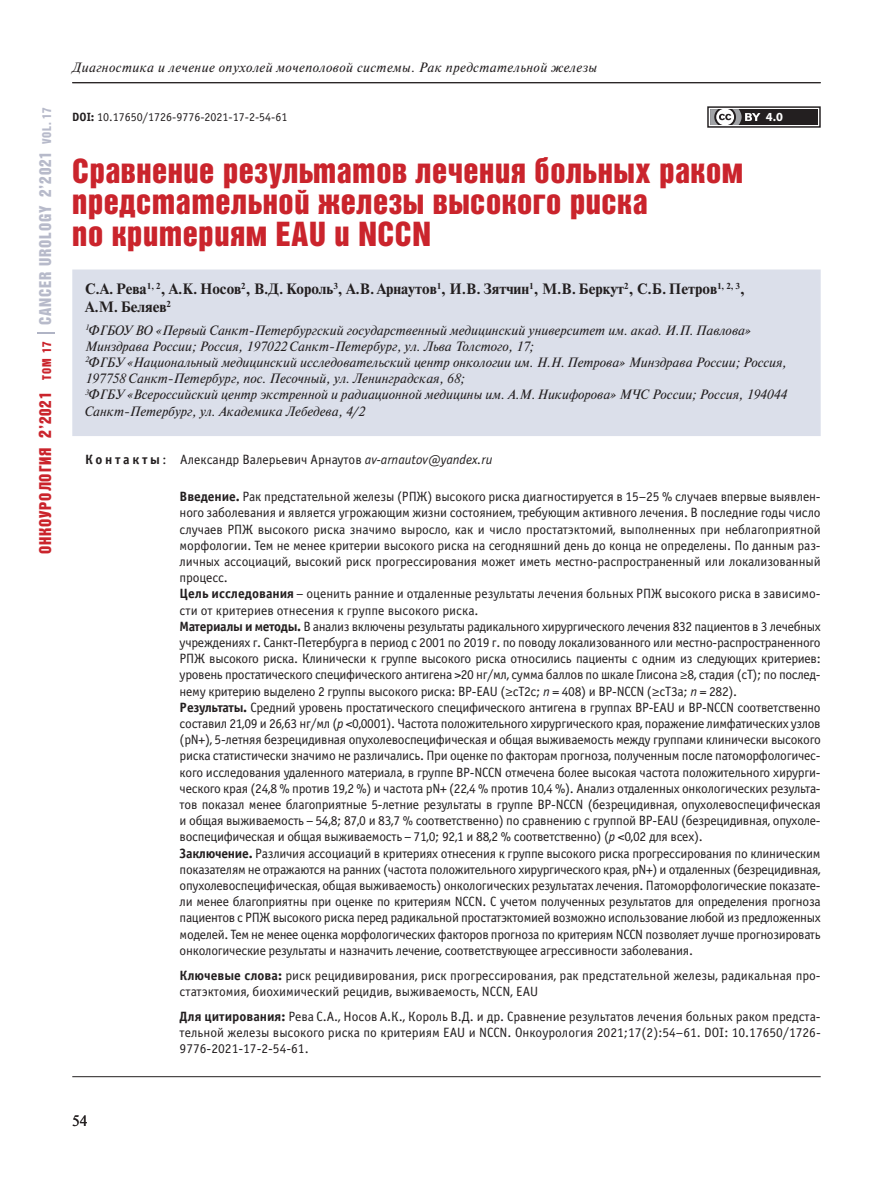
<style>
.page{position:relative;width:893px;height:1191px;background:#fff}
.page>*{position:absolute;margin:0;border:0;box-sizing:border-box;transform-origin:0 0}
.t1{font:33.75px/31.7px "Bastion Kontrast Alt C";letter-spacing:.015em;color:#ca242c}
.t2{font:16.5px "Bastion Kontrast Alt C";letter-spacing:.05em;color:#b7baca}
.t3{font:700 15px/18px "Newton C";color:#231f20}
.t4{font:15px "Newton C";color:#231f20}
.t5{font:13.5px/16.2px "Officina Sans C";letter-spacing:-.02em;color:#231f20}
.t6{font:italic 13.5px/16.2px "Newton C";color:#231f20}
.t7{font:13.5px/16.2px "Officina Sans C";color:#231f20}
.t8{font:italic 13.5px "Newton C";letter-spacing:.03em;color:#231f20}
.t9{font:700 12.45px "Myriad Pro";color:#fff}
.t10{font:12px "Officina Sans C";color:#231f20}
.s1{color:#ca242c}
.s2{font-size:17.1px;color:#ca242c}
.s3{font-size:12.3px;color:#ca242c}
.s4{font-size:12.3px}
.s5{font-weight:700}
.s6{font-style:italic}
.s7{font-family:"Myriad Pro"}
</style>
<div class="page">
<svg style="left:38px;top:332px;width:17px;height:1px"></svg>
<hr style="left:72px;top:82px;width:749px;height:1px;background:#231f20">
<div style="left:72px;top:269px;width:749px;height:167px;background:#dbdfea"></div>
<hr style="left:72px;top:1076px;width:749px;height:1px;background:#231f20">
<div style="left:707px;top:106px;width:114px;height:22px;border:1px solid #231f20"></div>
<div style="left:710px;top:109px;width:108px;height:16px;background:#231f20"></div>
<svg style="left:710px;top:109px;width:50px;height:16px"></svg>
<p class="t2" style="left:37px;top:554px;width:448px;rotate:-90deg"><span class="s1">ОНКОУРОЛОГИЯ</span> <span class="s2">2</span><span class="s1">’2021</span> <span class="s3">ТОМ 17</span> CANCER UROLOGY 2’2021 <span class="s4">VOL. 17</span></p>
<p class="t8" style="left:72px;top:60px;width:526px">Диагностика и лечение опухолей мочеполовой системы. Рак предстательной железы</p>
<p class="t10" style="left:72px;top:111px;width:217px"><span class="s5">DOI:</span> 10.17650/1726-9776-2021-17-2-54-61</p>
<p class="t9" style="left:766px;top:109px;width:18px">4.0</p>
<h1 class="t1" style="left:72px;top:155px;width:672px">Сравнение результатов лечения больных раком предстательной железы высокого риска<br>по критериям EAU и NCCN</h1>
<p class="t3" style="left:85px;top:280px;width:661px">С.А. Рева<sup>1,</sup> <sup>2</sup>, А.К. Носов<sup>2</sup>, В.Д. Король<sup>3</sup>, А.В. Арнаутов<sup>1</sup>, И.В. Зятчин<sup>1</sup>, М.В. Беркут<sup>2</sup>, С.Б. Петров<sup>1,</sup> <sup>2,</sup> <sup>3</sup>,<br>А.М. Беляев<sup>2</sup></p>
<p class="t6" style="left:85px;top:322px;width:703px"><sup>1</sup>ФГБОУ ВО «Первый Санкт-Петербургский государственный медицинский университет им. акад. И.П. Павлова» Минздрава России; Россия, 197022 Санкт-Петербург, ул. Льва Толстого, 17;<br><sup>2</sup>ФГБУ «Национальный медицинский исследовательский центр онкологии им. Н.Н. Петрова» Минздрава России; Россия, 197758 Санкт-Петербург, пос. Песочный, ул. Ленинградская, 68;<br><sup>3</sup>ФГБУ «Всероссийский центр экстренной и радиационной медицины им. А.М. Никифорова» МЧС России; Россия, 194044<br>Санкт-Петербург, ул. Академика Лебедева, 4/2</p>
<p class="t7" style="left:85px;top:451px;width:409px"><span class="s5">К о н т а к т ы</span> : Александр Валерьевич Арнаутов <span class="s6">av-arnautov@yandex.ru</span></p>
<p class="t5" style="left:180px;top:489px;width:643px"><span class="s5">Введение.</span> Рак предстательной железы (РПЖ) высокого риска диагностируется в 15–25 % случаев впервые выявлен&shy;ного заболевания и является угрожающим жизни состоянием, требующим активного лечения. В последние годы число случаев РПЖ высокого риска значимо выросло, как и число простатэктомий, выполненных при неблагоприятной морфологии. Тем не менее критерии высокого риска на сегодняшний день до конца не определены. По данным раз&shy;личных ассоциаций, высокий риск прогрессирования может иметь местно-распространенный или локализованный процесс.<br><span class="s5">Цель исследования</span> – оценить ранние и отдаленные результаты лечения больных РПЖ высокого риска в зависимо&shy;сти от критериев отнесения к группе высокого риска.<br><span class="s5">Материалы и методы.</span> В анализ включены результаты радикального хирургического лечения 832 пациентов в 3 лечебных учреждениях г. Санкт-Петербурга в период с 2001 по 2019 г. по поводу локализованного или местно-распространенного РПЖ высокого риска. Клинически к группе высокого риска относились пациенты с одним из следующих критериев: уровень простатического специфического антигена &gt;20 нг/мл, сумма баллов по шкале Глисона <span class="s7">≥</span>8, стадия (сТ); по послед&shy;нему критерию выделено 2 группы высокого риска: ВР-EAU (<span class="s7">≥</span>сТ2с; <span class="s6">n</span> = 408) и ВР-NCCN (<span class="s7">≥</span>сT3a; <span class="s6">n</span> = 282).<br><span class="s5">Результаты.</span> Средний уровень простатического специфического антигена в группах ВР-EAU и ВР-NCCN соответственно составил 21,09 и 26,63 нг/мл (<span class="s6">p</span> &lt;0,0001). Частота положительного хирургического края, поражение лимфатических узлов (pN+), 5‑летняя безрецидивная опухолевоспецифическая и общая выживаемость между группами клинически высокого риска статистически значимо не различались. При оценке по факторам прогноза, полученным после патоморфологичес&shy;кого исследования удаленного материала, в группе ВР-NCCN отмечена более высокая частота положительного хирурги&shy;ческого края (24,8 % против 19,2 %) и частота pN+ (22,4 % против 10,4 %). Анализ отдаленных онкологических результа&shy;тов показал менее благоприятные 5‑летние результаты в группе ВР-NCCN (безрецидивная, опухолевоспецифическая и общая выживаемость – 54,8; 87,0 и 83,7 % соответственно) по сравнению с группой ВР-EAU (безрецидивная, опухоле&shy;воспецифическая и общая выживаемость – 71,0; 92,1 и 88,2 % соответственно) (<span class="s6">p</span> &lt;0,02 для всех).<br><span class="s5">Заключение.</span> Различия ассоциаций в критериях отнесения к группе высокого риска прогрессирования по клиническим показателям не отражаются на ранних (частота положительного хирургического края, pN+) и отдаленных (безрецидивная, опухолевоспецифическая, общая выживаемость) онкологических результатах лечения. Патоморфологические показате&shy;ли менее благоприятны при оценке по критериям NCCN. С учетом полученных результатов для определения прогноза пациентов с РПЖ высокого риска перед радикальной простатэктомией возможно использование любой из предложенных моделей. Тем не менее оценка морфологических факторов прогноза по критериям NCCN позволяет лучше прогнозировать онкологические результаты и назначить лечение, соответствующее агрессивности заболевания.</p>
<p class="t7" style="left:180px;top:967px;width:642px"><span class="s5">Ключевые слова:</span> риск рецидивирования, риск прогрессирования, рак предстательной железы, радикальная про&shy;статэктомия, биохимический рецидив, выживаемость, NCCN, EAU</p>
<p class="t5" style="left:180px;top:1008px;width:643px;text-align:justify"><span class="s5">Для цитирования:</span> Рева С.А., Носов А.К., Король В.Д. и др. Сравнение результатов лечения больных раком предста&shy;тельной железы высокого риска по критериям EAU и NCCN. Онкоурология 2021;17(2):54–61. DOI: 10.17650/1726- 9776-2021-17-2-54-61.</p>
<p class="t4" style="left:72px;top:1113px;width:17px">54</p>
</div>
